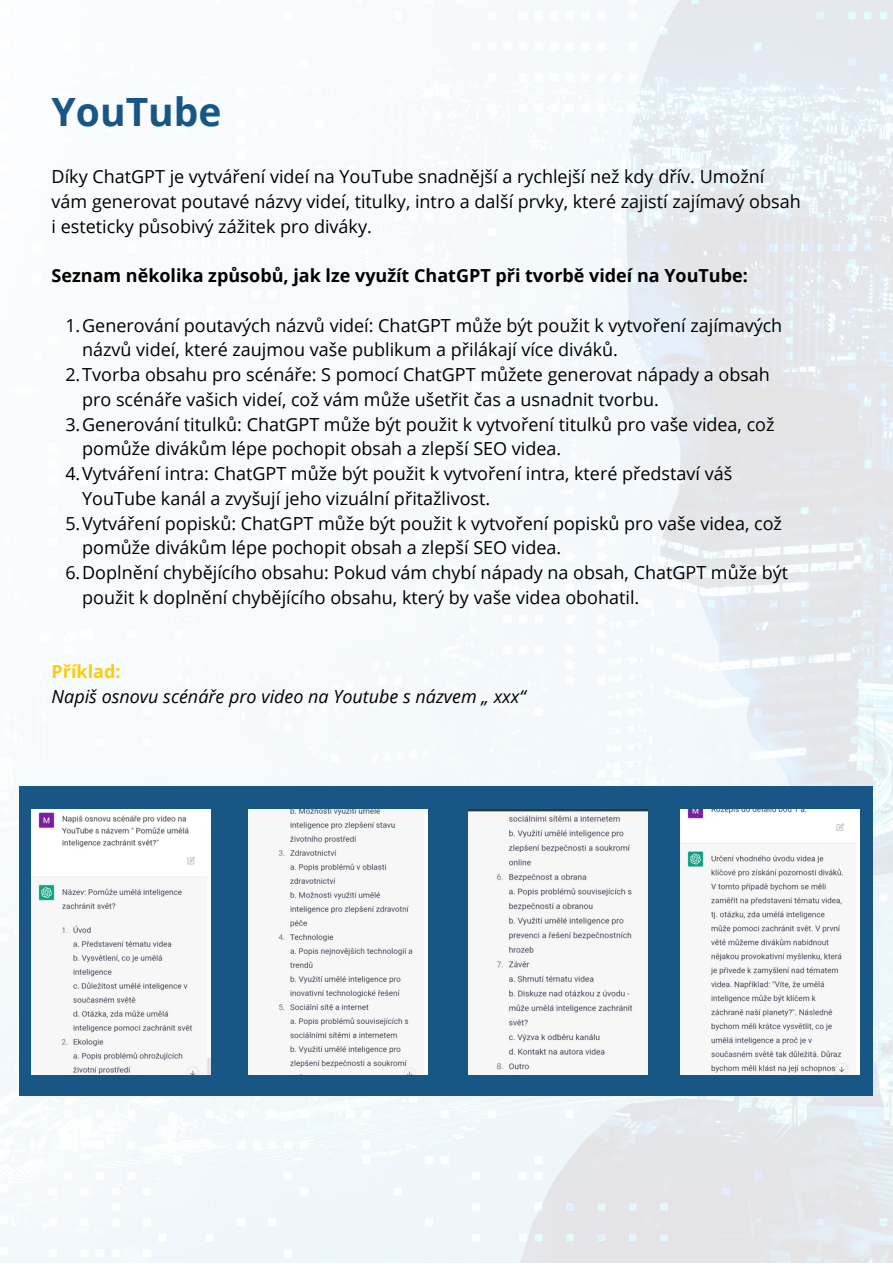
<style>
.page{position:relative;width:893px;height:1264px;background:#fff}
.page>*{position:absolute;margin:0;border:0;box-sizing:border-box;transform-origin:0 0}
.t1{font:700 39px "Open Sans";color:#185686}
.t2{font:18px/24.8px "Open Sans";color:#000}
.t3{font:700 18px "Open Sans";color:#000}
.t4{font:italic 18px "Open Sans";color:#000}
.t5{font:700 18px "Open Sans";color:#f9cd0f}
</style>
<div class="page">
<img style="left:0;top:0;width:892px;height:1262px">
<div style="left:19px;top:786px;width:853px;height:309px;background:#185686"></div>
<img style="left:32px;top:809px;width:178px;height:265px">
<img style="left:248px;top:809px;width:179px;height:265px">
<img style="left:469px;top:809px;width:178px;height:265px">
<img style="left:680px;top:809px;width:179px;height:265px">
<h1 class="t1" style="left:52px;top:84px;width:171px">YouTube</h1>
<p class="t2" style="left:52px;top:164px;width:750px">Díky ChatGPT je vytváření videí na YouTube snadnější a rychlejší než kdy dřív. Umožní vám generovat poutavé názvy videí, titulky, intro a další prvky, které zajistí zajímavý obsah i esteticky působivý zážitek pro diváky.</p>
<p class="t3" style="left:52px;top:263px;width:697px">Seznam několika způsobů, jak lze využít ChatGPT při tvorbě videí na YouTube:</p>
<p class="t2" style="left:65px;top:312px;width:718px">1.Generování poutavých názvů videí: ChatGPT může být použit k vytvoření zajímavých</p>
<p class="t2" style="left:82px;top:337px;width:537px">názvů videí, které zaujmou vaše publikum a přilákají více diváků.</p>
<p class="t2" style="left:65px;top:362px;width:706px">2.Tvorba obsahu pro scénáře: S pomocí ChatGPT můžete generovat nápady a obsah</p>
<p class="t2" style="left:82px;top:386px;width:578px">pro scénáře vašich videí, což vám může ušetřit čas a usnadnit tvorbu.</p>
<p class="t2" style="left:65px;top:411px;width:710px">3.Generování titulků: ChatGPT může být použit k vytvoření titulků pro vaše videa, což</p>
<p class="t2" style="left:82px;top:436px;width:480px">pomůže divákům lépe pochopit obsah a zlepší SEO videa.</p>
<p class="t2" style="left:65px;top:461px;width:668px">4.Vytváření intra: ChatGPT může být použit k vytvoření intra, které představí váš</p>
<p class="t2" style="left:82px;top:485px;width:409px">YouTube kanál a zvyšují jeho vizuální přitažlivost.</p>
<p class="t2" style="left:65px;top:510px;width:718px">5.Vytváření popisků: ChatGPT může být použit k vytvoření popisků pro vaše videa, což</p>
<p class="t2" style="left:82px;top:535px;width:480px">pomůže divákům lépe pochopit obsah a zlepší SEO videa.</p>
<p class="t2" style="left:65px;top:559px;width:724px">6.Doplnění chybějícího obsahu: Pokud vám chybí nápady na obsah, ChatGPT může být</p>
<p class="t2" style="left:82px;top:584px;width:558px">použit k doplnění chybějícího obsahu, který by vaše videa obohatil.</p>
<p class="t5" style="left:52px;top:658px;width:70px">Příklad:</p>
<p class="t4" style="left:52px;top:683px;width:475px">Napiš osnovu scénáře pro video na Youtube s názvem „ xxx“</p>
</div>
